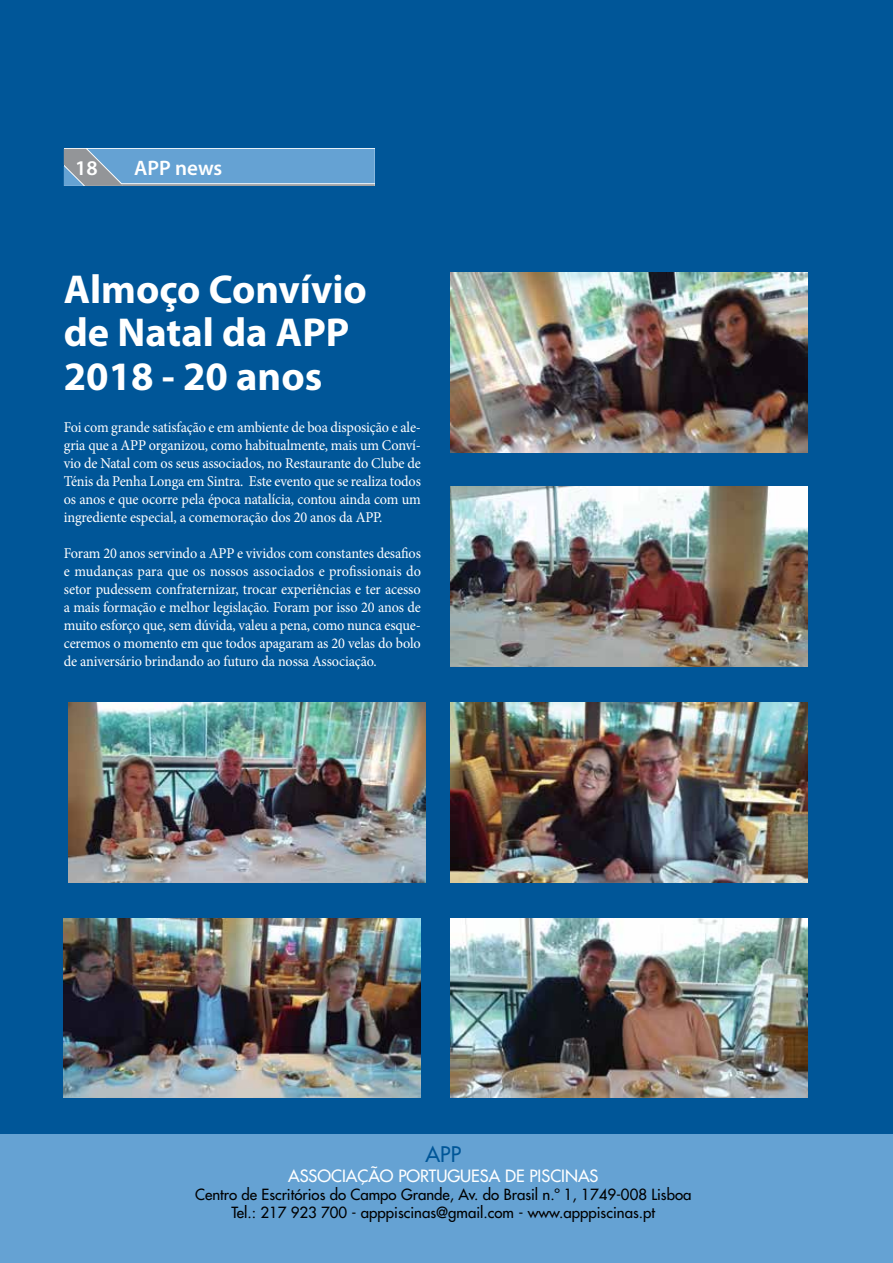
<style>
.page{position:relative;width:893px;height:1263px;background:#fff}
.page>*{position:absolute;margin:0;border:0;box-sizing:border-box;transform-origin:0 0}
.t1{font:700 40.5px/43.5px "Myriad Pro";color:#fff}
.t2{font:600 21px "Myriad Pro";color:#fff}
.t3{font:21px "Futura";color:#005698}
.t4{font:16.5px "Futura";color:#fff}
.t5{font:15px/18px "Minion Pro";letter-spacing:-.01em;color:#fff;text-align:justify;scale:.95 1}
.t6{font:15px/18px "Futura";color:#000;text-align:center}
</style>
<div class="page">
<div style="left:0;top:0;width:893px;height:1141px;background:#005698"></div>
<svg style="left:64px;top:149px;width:311px;height:37px;background:#70a2cb"></svg>
<div style="left:0;top:1134px;width:893px;height:129px;background:#65a2d3"></div>
<img style="left:64px;top:918px;width:357px;height:179px">
<img style="left:451px;top:272px;width:357px;height:180px">
<img style="left:68px;top:702px;width:357px;height:180px">
<img style="left:451px;top:486px;width:357px;height:180px">
<img style="left:451px;top:702px;width:357px;height:180px">
<img style="left:451px;top:918px;width:357px;height:179px">
<h2 class="t2" style="left:75px;top:157px;width:24px">18</h2>
<h2 class="t2" style="left:134px;top:157px;width:90px">APP news</h2>
<h1 class="t1" style="left:64px;top:268px;width:305px">Almoço Convívio de Natal da APP<br>2018 - 20 anos</h1>
<p class="t5" style="left:64px;top:418px;width:378px">Foi com grande satisfação e em ambiente de boa disposição e ale&shy;gria que a APP organizou, como habitualmente, mais um Conví&shy;vio de Natal com os seus associados, no Restaurante do Clube de Ténis da Penha Longa em Sintra. Este evento que se realiza todos os anos e que ocorre pela época natalícia, contou ainda com um ingrediente especial, a comemoração dos 20 anos da APP.</p>
<p class="t5" style="left:64px;top:544px;width:377px">Foram 20 anos servindo a APP e vividos com constantes desafios e mudanças para que os nossos associados e profissionais do setor pudessem confraternizar, trocar experiências e ter acesso a mais formação e melhor legislação. Foram por isso 20 anos de muito esforço que, sem dúvida, valeu a pena, como nunca esque&shy;ceremos o momento em que todos apagaram as 20 velas do bolo de aniversário brindando ao futuro da nossa Associação.</p>
<h2 class="t3" style="left:425px;top:1141px;width:37px">APP</h2>
<p class="t4" style="left:288px;top:1166px;width:312px">ASSOCIAÇÃO PORTUGUESA DE PISCINAS</p>
<p class="t6" style="left:195px;top:1186px;width:498px">Centro de Escritórios do Campo Grande, Av. do Brasil n.º 1, 1749-008 Lisboa<br>Tel.: 217 923 700 - apppiscinas@gmail.com - www.apppiscinas.pt</p>
</div>
